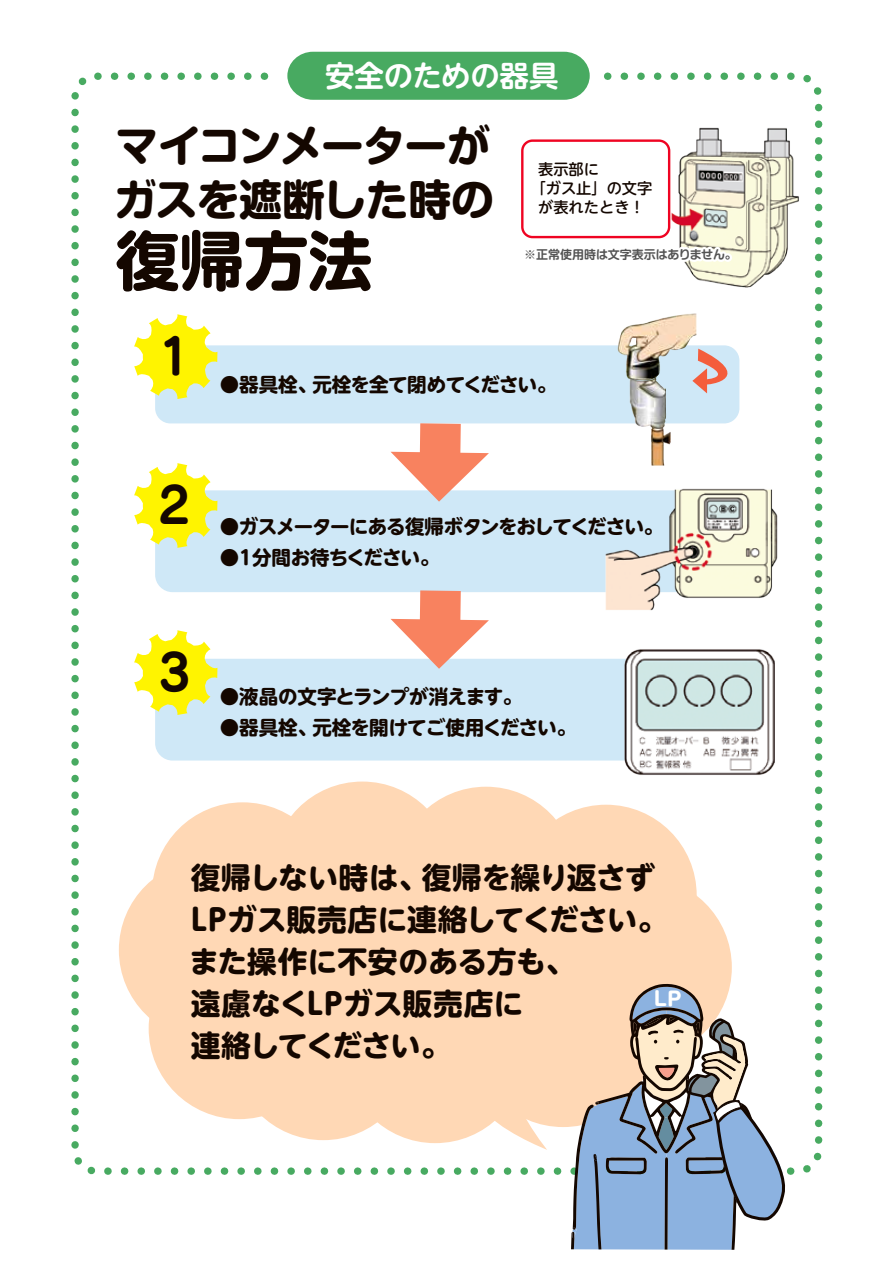
<style>
.page{position:relative;width:893px;height:1263px;background:#fff}
.page>*{position:absolute;margin:0;border:0;box-sizing:border-box;transform-origin:0 0}
.t1{font:700 64.35px "Shin M Go Pr 6 N";color:#140700}
.t2{font:49.5px "Seurat Pro B";color:#140700}
.t3{font:700 42.9px/54px "Shin M Go Pr 6 N";letter-spacing:-.025em;color:#140700}
.t4{font:700 29.7px/42px "UD Shin M Go Pr 6 N";color:#140700}
.t5{font:700 29.4px "UD Shin M Go Pr 6 N De";letter-spacing:-.005em;color:#fff}
.t6{font:700 19.5px "UD Shin M Go Pr 6 N";letter-spacing:-.045em;color:#140700}
.t7{font:700 19.5px "UD Shin M Go Pr 6 N";letter-spacing:-.025em;color:#140700}
.t8{font:700 19.05px "Shin M Go Pr 6 N";color:#fff}
.t9{font:500 15.3px "UD Shin M Go Pr 6 N";color:#140700}
.t10{font:700 12px "Shin M Go Pr 6 N De";color:#535353}
</style>
<div class="page">
<div style="left:71px;top:72px;width:751px;height:1103px;border:8px dashed #48aa61;border-radius:21px"></div>
<svg style="left:277px;top:51px;width:323px;height:49px;background:#5db373"></svg>
<img style="left:661px;top:127px;width:138px;height:161px">
<div style="left:521px;top:139px;width:149px;height:99px;border:2px solid #ef0422;border-radius:10px"></div>
<svg style="left:521px;top:169px;width:208px;height:98px"></svg>
<div style="left:723px;top:253px;width:9px;height:9px;border:4px solid #fff;border-radius:50%"></div>
<div style="left:724px;top:254px;width:7px;height:7px;border:4px solid #fff;border-radius:50%"></div>
<div style="left:155px;top:345px;width:584px;height:78px;background:#cfe8f7;border-radius:15px"></div>
<div style="left:155px;top:490px;width:584px;height:102px;background:#cfe8f7;border-radius:17px"></div>
<div style="left:155px;top:659px;width:584px;height:101px;background:#cfe8f7;border-radius:17px"></div>
<img style="left:589px;top:441px;width:234px;height:157px">
<img style="left:563px;top:313px;width:142px;height:63px">
<img style="left:624px;top:376px;width:55px;height:95px">
<img style="left:587px;top:598px;width:236px;height:181px">
<svg style="left:390px;top:590px;width:99px;height:79px"></svg>
<svg style="left:390px;top:423px;width:99px;height:79px"></svg>
<div style="left:152px;top:802px;width:181px;height:182px;background:#ffd8b5;border-radius:50%"></div>
<div style="left:272px;top:781px;width:181px;height:182px;background:#ffd8b5;border-radius:50%"></div>
<div style="left:395px;top:787px;width:182px;height:181px;background:#ffd8b5;border-radius:50%"></div>
<div style="left:515px;top:805px;width:182px;height:181px;background:#ffd8b5;border-radius:50%"></div>
<div style="left:472px;top:946px;width:182px;height:181px;background:#ffd8b5;border-radius:50%"></div>
<div style="left:550px;top:877px;width:182px;height:181px;background:#ffd8b5;border-radius:50%"></div>
<div style="left:185px;top:878px;width:365px;height:181px;background:#ffd8b5;border-radius:50%"></div>
<div style="left:345px;top:962px;width:181px;height:181px;background:#ffd8b5;border-radius:50%"></div>
<div style="left:233px;top:959px;width:181px;height:181px;background:#ffd8b5;border-radius:50%"></div>
<div style="left:149px;top:938px;width:181px;height:181px;background:#ffd8b5;border-radius:50%"></div>
<div style="left:119px;top:859px;width:181px;height:182px;background:#ffd8b5;border-radius:50%"></div>
<svg style="left:483px;top:1108px;width:64px;height:42px"></svg>
<svg style="left:134px;top:463px;width:83px;height:85px"></svg>
<svg style="left:134px;top:314px;width:83px;height:85px"></svg>
<svg style="left:134px;top:630px;width:83px;height:85px"></svg>
<svg style="left:692px;top:349px;width:48px;height:44px"></svg>
<svg style="left:571px;top:983px;width:229px;height:267px"></svg>
<p class="t5" style="left:325px;top:50px;width:235px">安全のための器具</p>
<h3 class="t3" style="left:114px;top:117px;width:381px">マイコンメーターがガスを遮断した時の</h3>
<h1 class="t1" style="left:115px;top:206px;width:259px">復帰方法</h1>
<p class="t9" style="left:538px;top:156px;width:62px">表示部に</p>
<p class="t9" style="left:530px;top:175px;width:123px">「ガス止」の文字</p>
<p class="t9" style="left:538px;top:194px;width:108px">が表れたとき！</p>
<p class="t10" style="left:524px;top:244px;width:214px">※正常使用時は文字表示はありません。</p>
<h2 class="t2" style="left:158px;top:322px;width:34px">1</h2>
<p class="t7" style="left:220px;top:367px;width:338px">●器具栓、元栓を全て閉めてください。</p>
<h2 class="t2" style="left:158px;top:471px;width:34px">2</h2>
<p class="t6" style="left:220px;top:510px;width:445px">●ガスメーターにある復帰ボタンをおしてください。</p>
<p class="t6" style="left:220px;top:541px;width:221px">●1分間お待ちください。</p>
<h2 class="t2" style="left:158px;top:638px;width:34px">3</h2>
<p class="t7" style="left:220px;top:679px;width:304px">●液晶の文字とランプが消えます。</p>
<p class="t6" style="left:220px;top:710px;width:358px">●器具栓、元栓を開けてご使用ください。</p>
<p class="t4" style="left:189px;top:855px;width:480px">復帰しない時は、復帰を繰り返さず<br>LPガス販売店に連絡してください。また操作に不安のある方も、<br>遠慮なくLPガス販売店に<br>連絡してください。</p>
<p class="t8" style="left:654px;top:982px;width:30px">LP</p>
</div>
